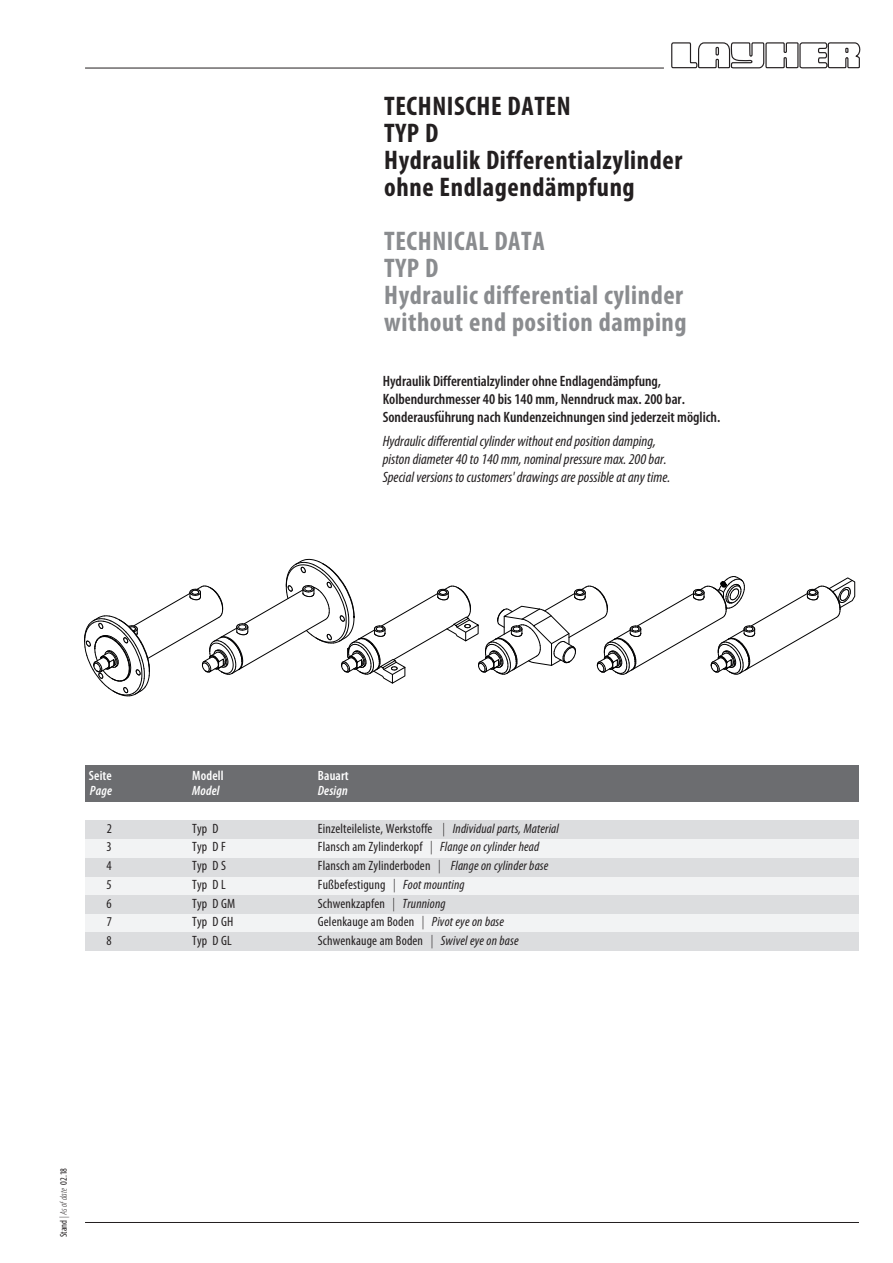
<style>
.page{position:relative;width:893px;height:1263px;background:#fff}
.page>*{position:absolute;margin:0;border:0;box-sizing:border-box;transform-origin:0 0}
.t1{font:700 condensed 27px/27px "Myriad Pro";letter-spacing:.02em;color:#8a8c8f}
.t2{font:700 condensed 27px/27px "Myriad Pro";letter-spacing:.02em;color:#231f20}
.t3{font:italic condensed 15px/18px "Myriad Pro";color:#231f20}
.t4{font:600 condensed 15px/18px "Myriad Pro";color:#231f20}
.t5{font:condensed 13.5px "Myriad Pro";letter-spacing:.01em;color:#231f20}
.t6{font:600 condensed 13.5px "Myriad Pro";letter-spacing:.01em;color:#fff}
.t7{font:italic 600 condensed 13.5px "Myriad Pro";letter-spacing:.01em;color:#fff}
.t8{font:condensed 9.75px "Myriad Pro";color:#231f20}
.s1{font-family:"Menlo";font-weight:400;font-stretch:normal}
.s2{font-weight:300}
.s3{font-style:italic}
.s4{font-weight:300;font-style:italic}
</style>
<div class="page">
<div style="left:85px;top:823px;width:774px;height:127px;background:#f2f3f4"></div>
<div style="left:85px;top:765px;width:774px;height:36px;background:#6c6d70"></div>
<div style="left:85px;top:820px;width:774px;height:19px;background:#dcdddf"></div>
<div style="left:85px;top:858px;width:774px;height:18px;background:#dcdddf"></div>
<div style="left:85px;top:895px;width:774px;height:19px;background:#dcdddf"></div>
<div style="left:85px;top:932px;width:774px;height:19px;background:#dcdddf"></div>
<hr style="left:85px;top:1222px;width:774px;height:1px;background:#231f20">
<svg style="left:671px;top:42px;width:189px;height:26px"></svg>
<hr style="left:85px;top:68px;width:579px;height:1px;background:#231f20">
<svg style="left:84px;top:559px;width:771px;height:137px"></svg>
<h1 class="t2" style="left:384px;top:95px;width:300px">TECHNISCHE DATEN<br>TYP D<br>Hydraulik Differentialzylinder ohne Endlagendämpfung</h1>
<h1 class="t1" style="left:384px;top:230px;width:304px">TECHNICAL DATA<br>TYP D<br>Hydraulic differential cylinder without end position damping</h1>
<p class="t4" style="left:383px;top:373px;width:339px">Hydraulik Differentialzylinder ohne Endlagendämpfung,<br>Kolbendurchmesser 40 bis 140 mm, Nenndruck max. 200 bar.<br>Sonderausf<span class="s1">̈</span>uhrung nach Kundenzeichnungen sind jederzeit möglich.</p>
<p class="t3" style="left:383px;top:434px;width:289px">Hydraulic differential cylinder without end position damping, piston diameter 40 to 140 mm, nominal pressure max. 200 bar.<br>Special versions to customers' drawings are possible at any time.</p>
<p class="t6" style="left:89px;top:771px;width:25px">Seite</p>
<p class="t6" style="left:192px;top:771px;width:33px">Modell</p>
<p class="t6" style="left:318px;top:771px;width:32px">Bauart</p>
<p class="t7" style="left:90px;top:786px;width:24px">Page</p>
<p class="t7" style="left:192px;top:786px;width:29px">Model</p>
<p class="t7" style="left:318px;top:786px;width:31px">Design</p>
<p class="t5" style="left:107px;top:823px;width:7px">2</p>
<p class="t5" style="left:192px;top:823px;width:28px">Typ D</p>
<p class="t5" style="left:318px;top:823px;width:243px">Einzelteileliste, Werkstoffe <span class="s2">|</span> <span class="s3">Individual parts, Material</span></p>
<p class="t5" style="left:107px;top:842px;width:7px">3</p>
<p class="t5" style="left:192px;top:842px;width:35px">Typ DF</p>
<p class="t5" style="left:318px;top:842px;width:223px">Flansch am Zylinderkopf <span class="s2">|</span> <span class="s3">Flange on cylinder head</span></p>
<p class="t5" style="left:107px;top:861px;width:7px">4</p>
<p class="t5" style="left:192px;top:861px;width:35px">Typ DS</p>
<p class="t5" style="left:318px;top:861px;width:232px">Flansch am Zylinderboden <span class="s2">|</span> <span class="s3">Flange on cylinder base</span></p>
<p class="t5" style="left:107px;top:879px;width:7px">5</p>
<p class="t5" style="left:192px;top:879px;width:35px">Typ DL</p>
<p class="t5" style="left:318px;top:879px;width:148px">Fußbefestigung <span class="s2">|</span> <span class="s3">Foot mounting</span></p>
<p class="t5" style="left:107px;top:898px;width:7px">6</p>
<p class="t5" style="left:192px;top:898px;width:45px">Typ D GM</p>
<p class="t5" style="left:318px;top:898px;width:129px">Schwenkzapfen <span class="s2">|</span> <span class="s3">Trunniong</span></p>
<p class="t5" style="left:107px;top:917px;width:7px">7</p>
<p class="t5" style="left:192px;top:917px;width:43px">Typ D GH</p>
<p class="t5" style="left:318px;top:917px;width:188px">Gelenkauge am Boden <span class="s2">|</span> <span class="s3">Pivot eye on base</span></p>
<p class="t5" style="left:107px;top:936px;width:7px">8</p>
<p class="t5" style="left:192px;top:936px;width:41px">Typ D GL</p>
<p class="t5" style="left:318px;top:936px;width:202px">Schwenkauge am Boden <span class="s2">|</span> <span class="s3">Swivel eye on base</span></p>
<p class="t8" style="left:60px;top:1237px;width:71px;rotate:-90deg">Stand <span class="s4">| Asofdate</span> 02.18</p>
</div>
